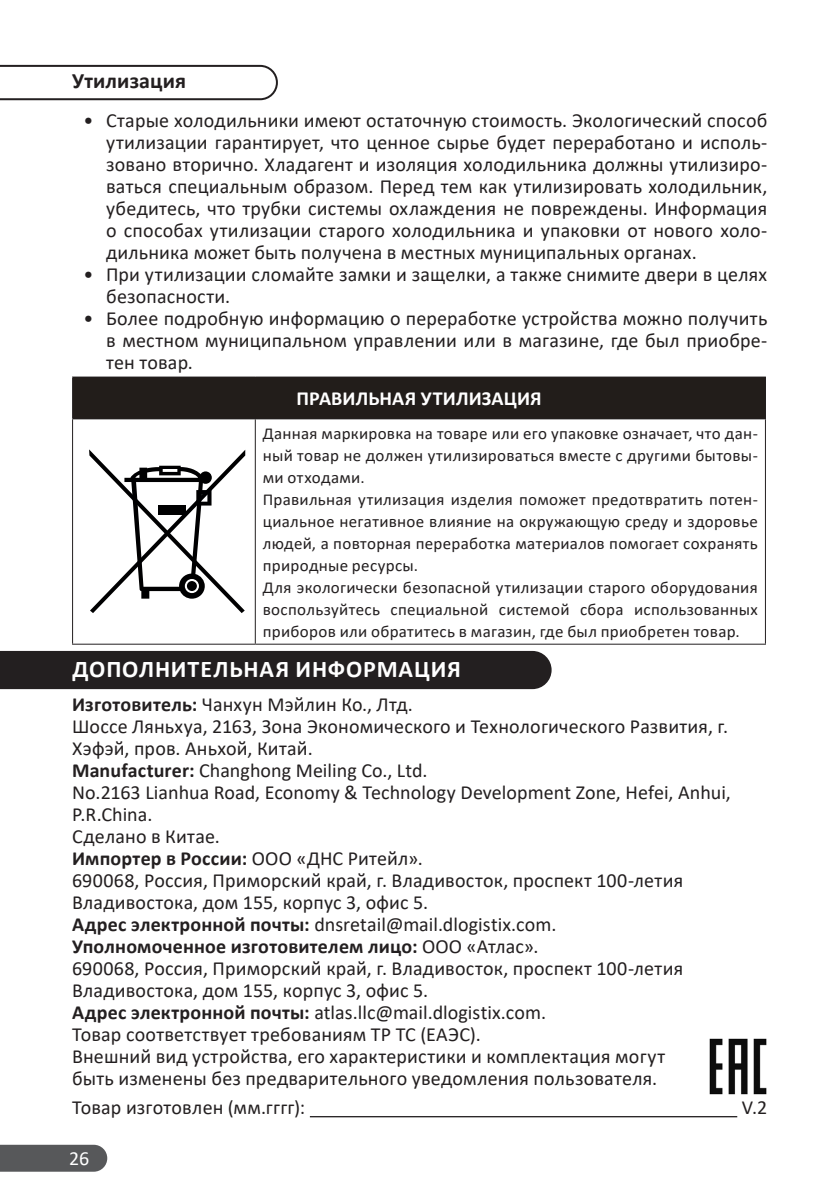
<style>
.page{position:relative;width:840px;height:1191px;background:#fff}
.page>*{position:absolute;margin:0;border:0;box-sizing:border-box;transform-origin:0 0}
.Заголовок{font:700 24px "Calibri";letter-spacing:.03em;color:#fff}
.Подзаголовок{font:700 22px "Calibri";letter-spacing:.005em;color:#231f20}
.t1{font:20px/22px "Calibri";letter-spacing:.01em;color:#231f20}
.t2{font:700 20px "Calibri";letter-spacing:.01em;color:#231f20}
.t3{font:700 20px "Calibri";letter-spacing:.005em;color:#fff}
.t4{font:20px "Calibri";color:#fff}
.t5{font:16.6px/22px "Calibri";letter-spacing:.015em;color:#231f20;text-align:justify}
.s1{font-weight:700}
.s2{font-weight:400}
</style>
<div class="page">
<div style="left:0;top:1144px;width:107px;height:27px;background:#57585a"></div>
<svg style="left:0;top:65px;width:278px;height:35px"></svg>
<div style="left:0;top:651px;width:551px;height:38px;background:#231f20"></div>
<div style="left:72px;top:377px;width:693px;height:42px;background:#221d1a"></div>
<hr style="left:72px;top:376px;width:183px;height:1px;background:#231f20">
<hr style="left:72px;top:377px;width:1px;height:41px;background:#231f20">
<hr style="left:255px;top:376px;width:510px;height:1px;background:#231f20">
<hr style="left:764px;top:377px;width:1px;height:41px;background:#231f20">
<hr style="left:72px;top:418px;width:183px;height:1px;background:#231f20">
<hr style="left:72px;top:419px;width:1px;height:224px;background:#231f20">
<hr style="left:255px;top:418px;width:510px;height:1px;background:#231f20">
<hr style="left:255px;top:419px;width:1px;height:224px;background:#231f20">
<hr style="left:764px;top:419px;width:1px;height:224px;background:#231f20">
<hr style="left:72px;top:643px;width:183px;height:1px;background:#231f20">
<hr style="left:255px;top:643px;width:510px;height:1px;background:#231f20">
<svg style="left:89px;top:449px;width:156px;height:164px"></svg>
<div style="left:158px;top:505px;width:27px;height:10px;background:#000001"></div>
<div style="left:187px;top:581px;width:10px;height:10px;background:#000001;border-radius:50%"></div>
<hr style="left:310px;top:1116px;width:426px;height:1px;background:#231f20">
<img style="left:709px;top:1038px;width:57px;height:57px">
<p class="Подзаголовок" style="left:72px;top:65px;width:115px">Утилизация</p>
<p class="t1" style="left:106px;top:109px;width:662px;text-align:justify;text-indent:-23px">• Старые холодильники имеют остаточную стоимость. Экологический способ утилизации гарантирует, что ценное сырье будет переработано и исполь&shy;зовано вторично. Хладагент и изоляция холодильника должны утилизиро&shy;ваться специальным образом. Перед тем как утилизировать холодильник, убедитесь, что трубки системы охлаждения не повреждены. Информация о способах утилизации старого холодильника и упаковки от нового холо&shy;дильника может быть получена в местных муниципальных органах.</p>
<p class="t1" style="left:106px;top:263px;width:662px;text-indent:-23px">• При утилизации сломайте замки и защелки, а также снимите двери в целях безопасности.</p>
<p class="t1" style="left:106px;top:307px;width:662px;text-align:justify;text-indent:-23px">• Более подробную информацию о переработке устройства можно получить в местном муниципальном управлении или в магазине, где был приобре&shy;тен товар.</p>
<p class="t3" style="left:296px;top:385px;width:246px">ПРАВИЛЬНАЯ УТИЛИЗАЦИЯ</p>
<p class="t5" style="left:263px;top:422px;width:496px">Данная маркировка на товаре или его упаковке означает, что дан&shy;ный товар не должен утилизироваться вместе с другими бытовы&shy;ми отходами.</p>
<p class="t5" style="left:263px;top:488px;width:496px">Правильная утилизация изделия поможет предотвратить потен&shy;циальное негативное влияние на окружающую среду и здоровье людей, а повторная переработка материалов помогает сохранять природные ресурсы.</p>
<p class="t5" style="left:263px;top:576px;width:496px">Для экологически безопасной утилизации старого оборудования воспользуйтесь специальной системой сбора использованных приборов или обратитесь в магазин, где был приобретен товар.</p>
<p class="Заголовок" style="left:72px;top:652px;width:389px">ДОПОЛНИТЕЛЬНАЯ ИНФОРМАЦИЯ</p>
<p class="t1" style="left:72px;top:692px;width:342px"><span class="s1">Изготовитель:</span> Чанхун Мэйлин Ко., Лтд.</p>
<p class="t1" style="left:72px;top:714px;width:657px">Шоссе Ляньхуа, 2163, Зона Экономического и Технологического Развития, г.<br>Хэфэй, пров. Аньхой, Китай.</p>
<p class="t1" style="left:72px;top:758px;width:357px"><span class="s1">Manufacturer:</span> Changhong Meiling Co., Ltd.</p>
<p class="t1" style="left:72px;top:780px;width:660px">No.2163 Lianhua Road, Economy &amp; Technology Development Zone, Hefei, Anhui,<br>P.R.China.</p>
<p class="t1" style="left:72px;top:824px;width:149px">Сделано в Китае.</p>
<p class="t2" style="left:72px;top:844px;width:352px">Импортер в России: <span class="s2">ООО «ДНС Ритейл».</span></p>
<p class="t1" style="left:72px;top:868px;width:612px">690068, Россия, Приморский край, г. Владивосток, проспект 100-летия<br>Владивостока, дом 155, корпус 3, офис 5.</p>
<p class="t1" style="left:72px;top:912px;width:485px"><span class="s1">Адрес электронной почты:</span> dnsretail@mail.dlogistix.com.</p>
<p class="t2" style="left:72px;top:932px;width:467px">Уполномоченное изготовителем лицо: <span class="s2">ООО «Атлас».</span></p>
<p class="t1" style="left:72px;top:956px;width:612px">690068, Россия, Приморский край, г. Владивосток, проспект 100-летия<br>Владивостока, дом 155, корпус 3, офис 5.</p>
<p class="t1" style="left:72px;top:1000px;width:475px"><span class="s1">Адрес электронной почты:</span> atlas.llc@mail.dlogistix.com.</p>
<p class="t1" style="left:72px;top:1022px;width:410px">Товар соответствует требованиям ТР ТС (ЕАЭС).</p>
<p class="t1" style="left:72px;top:1044px;width:594px">Внешний вид устройства, его характеристики и комплектация могут быть изменены без предварительного уведомления пользователя.</p>
<p class="t1" style="left:72px;top:1096px;width:235px">Товар изготовлен (мм.гггг):</p>
<p class="t1" style="left:741px;top:1096px;width:27px">V.2</p>
<p class="t4" style="left:69px;top:1144px;width:21px">26</p>
</div>
